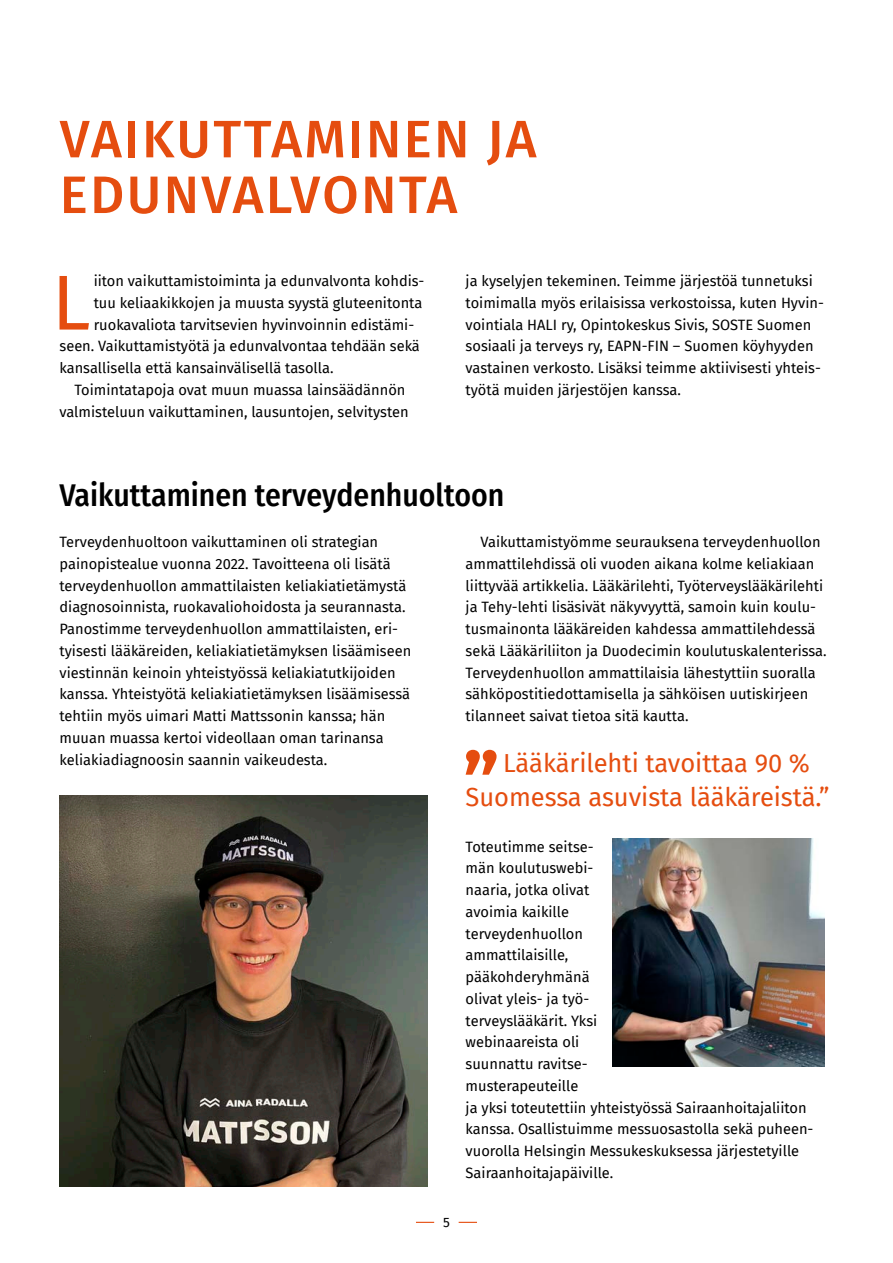
<style>
.page{position:relative;width:893px;height:1263px;background:#fff}
.page>*{position:absolute;margin:0;border:0;box-sizing:border-box;transform-origin:0 0}
.t1{font:77.7px "Fira Sans";color:#e54d0f}
.t2{font:500 52.8px/55.7px "Fira Sans";letter-spacing:.045em;color:#e54d0f}
.t3{font:500 31.5px "Fira Sans Condensed";color:#000}
.t4{font:25.5px/34.5px "Fira Sans";color:#e54d0f}
.t5{font:14.7px/21.8px "Fira Sans";color:#000}
.t6{font:13.5px "Fira Sans";color:#000}
</style>
<div class="page">
<svg style="left:416px;top:1222px;width:18px;height:1px"></svg>
<svg style="left:459px;top:1222px;width:18px;height:1px"></svg>
<svg style="left:466px;top:750px;width:31px;height:25px"></svg>
<img style="left:612px;top:839px;width:213px;height:227px">
<img style="left:60px;top:795px;width:367px;height:392px">
<h2 class="t2" style="left:60px;top:108px;width:478px">VAIKUTTAMINEN JA<br>EDUNVALVONTA</h2>
<h1 class="t1" style="left:52px;top:244px;width:40px">L</h1>
<p class="t5" style="left:94px;top:270px;width:332px">iiton vaikuttamistoiminta ja edunvalvonta kohdis-</p>
<p class="t5" style="left:94px;top:291px;width:330px">tuu keliaakikkojen ja muusta syystä gluteenitonta</p>
<p class="t5" style="left:94px;top:313px;width:322px">ruokavaliota tarvitsevien hyvinvoinnin edistämi-</p>
<p class="t5" style="left:60px;top:335px;width:362px">seen. Vaikuttamistyötä ja edunvalvontaa tehdään sekä</p>
<p class="t5" style="left:60px;top:357px;width:274px">kansallisella että kansainvälisellä tasolla.</p>
<p class="t5" style="left:74px;top:378px;width:333px">Toimintatapoja ovat muun muassa lainsäädännön</p>
<p class="t5" style="left:60px;top:400px;width:351px">valmisteluun vaikuttaminen, lausuntojen, selvitysten</p>
<p class="t5" style="left:466px;top:270px;width:360px">ja kyselyjen tekeminen. Teimme järjestöä tunnetuksi toimimalla myös erilaisissa verkostoissa, kuten Hyvin&shy;vointiala HALI ry, Opintokeskus Sivis, SOSTE Suomen sosiaali ja terveys ry, EAPN-FIN – Suomen köyhyyden vastainen verkosto. Lisäksi teimme aktiivisesti yhteis&shy;työtä muiden järjestöjen kanssa.</p>
<h3 class="t3" style="left:60px;top:470px;width:446px">Vaikuttaminen terveydenhuoltoon</h3>
<p class="t5" style="left:60px;top:531px;width:353px">Terveydenhuoltoon vaikuttaminen oli strategian painopistealue vuonna 2022. Tavoitteena oli lisätä terveydenhuollon ammattilaisten keliakiatietämystä diagnosoinnista, ruokavaliohoidosta ja seurannasta.<br>Panostimme terveydenhuollon ammattilaisten, eri&shy;tyisesti lääkäreiden, keliakiatietämyksen lisäämiseen viestinnän keinoin yhteistyössä keliakiatutkijoiden kanssa. Yhteistyötä keliakiatietämyksen lisäämisessä tehtiin myös uimari Matti Mattssonin kanssa; hän muuan muassa kertoi videollaan oman tarinansa keliakiadiagnoosin saannin vaikeudesta.</p>
<p class="t5" style="left:466px;top:531px;width:361px;text-indent:15px">Vaikuttamistyömme seurauksena terveydenhuollon ammattilehdissä oli vuoden aikana kolme keliakiaan liittyvää artikkelia. Lääkärilehti, Työterveyslääkärilehti ja Tehy-lehti lisäsivät näkyvyyttä, samoin kuin koulu&shy;tusmainonta lääkäreiden kahdessa ammattilehdessä sekä Lääkäriliiton ja Duodecimin koulutuskalenterissa.<br>Terveydenhuollon ammattilaisia lähestyttiin suoralla sähköpostitiedottamisella ja sähköisen uutiskirjeen tilanneet saivat tietoa sitä kautta.</p>
<h3 class="t4" style="left:466px;top:745px;width:365px;text-indent:38px">Lääkärilehti tavoittaa 90 %<br>Suomessa asuvista lääkäreistä.”</h3>
<p class="t6" style="left:443px;top:1212px;width:8px">5</p>
<p class="t5" style="left:466px;top:835px;width:349px">Toteutimme seitse-<br>män koulutuswebi-<br>naaria, jotka olivat<br>avoimia kaikille<br>terveydenhuollon<br>ammattilaisille,<br>pääkohderyhmänä<br>olivat yleis- ja työ-<br>terveyslääkärit. Yksi<br>webinaareista oli<br>suunnattu ravitse-<br>musterapeuteille<br>ja yksi toteutettiin yhteistyössä Sairaanhoitajaliiton kanssa. Osallistuimme messuosastolla sekä puheen&shy;vuorolla Helsingin Messukeskuksessa järjestetyille<br>Sairaanhoitajapäiville.</p>
</div>
